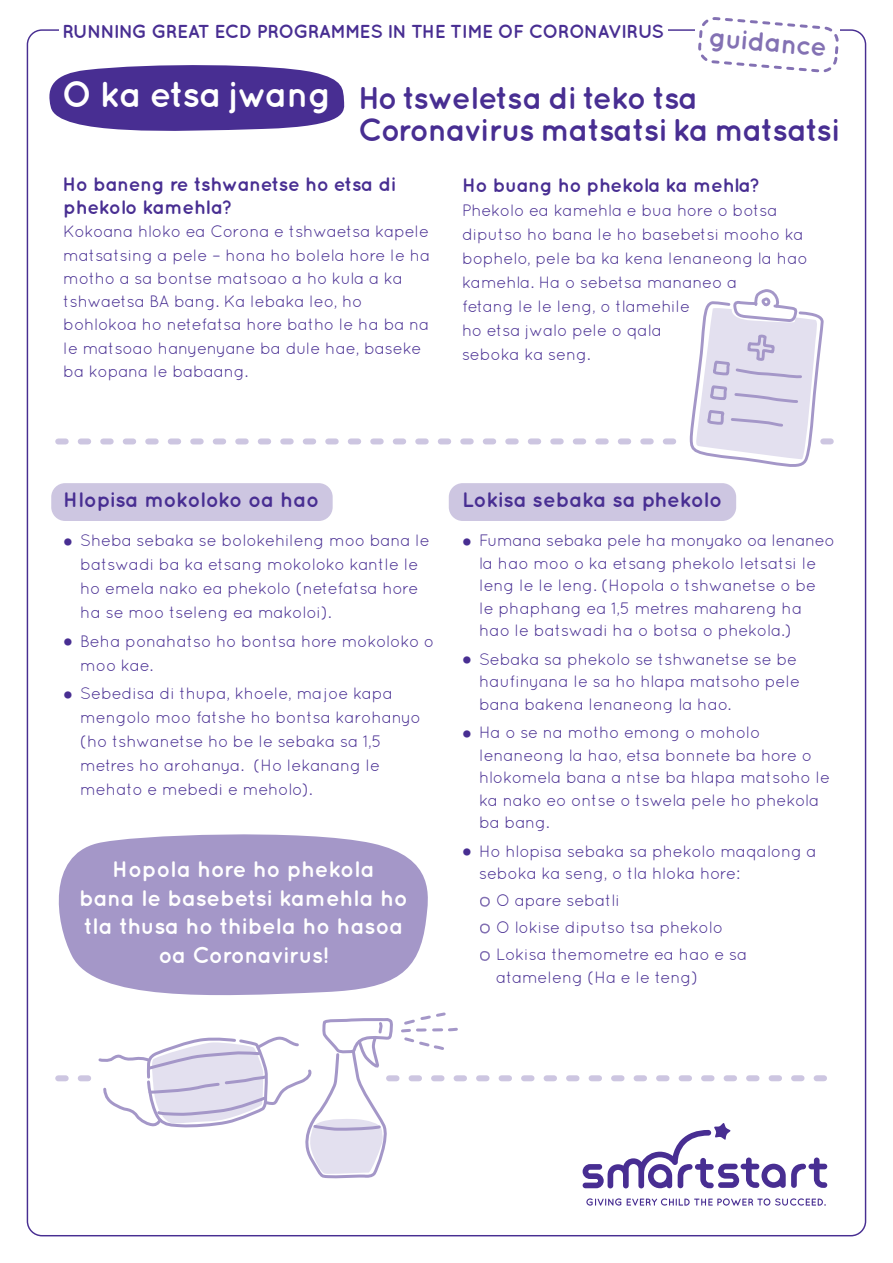
<style>
.page{position:relative;width:893px;height:1263px;background:#fff}
.page>*{position:absolute;margin:0;border:0;box-sizing:border-box;transform-origin:0 0}
.t1{font:700 36px "Quicksand";letter-spacing:-.035em;color:#fff}
.t2{font:700 31.5px/31.5px "Quicksand";letter-spacing:-.035em;color:#482e92}
.t3{font:700 27px "Quicksand";color:#8371b3}
.t4{font:700 22.5px/28.5px "Quicksand";letter-spacing:-.01em;color:#fff;text-align:center}
.t5{font:700 21px "Quicksand";letter-spacing:-.01em;color:#482e92}
.t6{font:700 19.5px/23.2px "Quicksand";letter-spacing:-.02em;color:#482e92}
.t7{font:700 18.75px "Quicksand";letter-spacing:-.045em;color:#482e92}
.t8{font:16.5px/24px "Quicksand";letter-spacing:-.01em;color:#482e92}
.s1{font-family:"Myriad Pro";font-size:34.5px}
</style>
<div class="page">
<svg style="left:58px;top:834px;width:370px;height:162px;background:#afa3ce"></svg>
<svg style="left:586px;top:1198px;width:35px;height:7px"></svg>
<svg style="left:627px;top:1198px;width:199px;height:8px"></svg>
<svg style="left:698px;top:18px;width:141px;height:54px"></svg>
<div style="left:51px;top:483px;width:282px;height:38px;background:#cdc6e1;border-radius:14px"></div>
<div style="left:449px;top:483px;width:287px;height:38px;background:#cdc6e1;border-radius:14px"></div>
<svg style="left:480px;top:896px;width:10px;height:11px"></svg>
<svg style="left:480px;top:923px;width:10px;height:11px"></svg>
<svg style="left:480px;top:951px;width:10px;height:10px"></svg>
<svg style="left:58px;top:1012px;width:770px;height:176px"></svg>
<svg style="left:49px;top:65px;width:296px;height:66px;background:#5f489f"></svg>
<svg style="left:724px;top:459px;width:84px;height:62px"></svg>
<svg style="left:58px;top:289px;width:776px;height:170px"></svg>
<p class="t7" style="left:62px;top:20px;width:603px">RUNNING GREAT ECD PROGRAMMES IN THE TIME OF CORONAVIRUS</p>
<h3 class="t3" style="left:710px;top:21px;width:120px;rotate:5deg">guidance</h3>
<h1 class="t1" style="left:62px;top:73px;width:271px">O ka etsa jwang</h1>
<h2 class="t2" style="left:358px;top:81px;width:483px">Ho tsweletsa di teko tsa<br>Coronavirus matsatsi ka matsatsi</h2>
<p class="t6" style="left:63px;top:172px;width:335px">Ho baneng re tshwanetse ho etsa di phekolo kamehla?</p>
<p class="t8" style="left:63px;top:220px;width:369px;line-height:23.2px">Kokoana hloko ea Corona e tshwaetsa kapele matsatsing a pele – hona ho bolela hore le ha motho a sa bontse matsoao a ho kula a ka tshwaetsa BA bang. Ka lebaka leo, ho bohlokoa ho netefatsa hore batho le ha ba na le matsoao hanyenyane ba dule hae, baseke ba kopana le babaang.</p>
<p class="t6" style="left:462px;top:173px;width:300px">Ho buang ho phekola ka mehla?</p>
<p class="t8" style="left:462px;top:198px;width:347px">Phekolo ea kamehla e bua hore o botsa diputso ho bana le ho basebetsi mooho ka bophelo, pele ba ka kena lenaneong la hao kamehla. Ha o sebetsa mananeo a<br>fetang le le leng, o tlamehile<br>ho etsa jwalo pele o qala<br>seboka ka seng.</p>
<p class="t5" style="left:63px;top:487px;width:258px">Hlopisa mokoloko oa hao</p>
<p class="t8" style="left:80px;top:528px;width:351px;text-indent:-17px"><span class="s1">•</span> Sheba sebaka se bolokehileng moo bana le batswadi ba ka etsang mokoloko kantle le ho emela nako ea phekolo (netefatsa hore ha se moo tseleng ea makoloi).</p>
<p class="t8" style="left:80px;top:629px;width:355px;text-indent:-17px"><span class="s1">•</span> Beha ponahatso ho bontsa hore mokoloko o moo kae.</p>
<p class="t8" style="left:80px;top:681px;width:342px;text-indent:-17px"><span class="s1">•</span> Sebedisa di thupa, khoele, majoe kapa mengolo moo fatshe ho bontsa karohanyo (ho tshwanetse ho be le sebaka sa 1,5 metres ho arohanya. (Ho lekanang le mehato e mebedi e meholo).</p>
<h3 class="t4" style="left:79px;top:854px;width:330px">Hopola hore ho phekola<br>bana le basebetsi kamehla ho tla thusa ho thibela ho hasoa oa Coronavirus!</h3>
<p class="t5" style="left:462px;top:487px;width:262px">Lokisa sebaka sa phekolo</p>
<p class="t8" style="left:479px;top:529px;width:357px;line-height:22.5px;text-indent:-17px"><span class="s1">•</span> Fumana sebaka pele ha monyako oa lenaneo la hao moo o ka etsang phekolo letsatsi le leng le le leng. (Hopola o tshwanetse o be le phaphang ea 1,5 metres mahareng ha hao le batswadi ha o botsa o phekola.)</p>
<p class="t8" style="left:479px;top:648px;width:323px;line-height:22.5px;text-indent:-17px"><span class="s1">•</span> Sebaka sa phekolo se tshwanetse se be haufinyana le sa ho hlapa matsoho pele bana bakena lenaneong la hao.</p>
<p class="t8" style="left:479px;top:721px;width:353px;line-height:22.5px;text-indent:-17px"><span class="s1">•</span> Ha o se na motho emong o moholo lenaneong la hao, etsa bonnete ba hore o hlokomela bana a ntse ba hlapa matsoho le ka nako eo ontse o tswela pele ho phekola ba bang.</p>
<p class="t8" style="left:479px;top:840px;width:339px;line-height:22.5px;text-indent:-17px"><span class="s1">•</span> Ho hlopisa sebaka sa phekolo maqalong a seboka ka seng, o tla hloka hore:</p>
<p class="t8" style="left:496px;top:887px;width:253px;line-height:27px">O apare sebatli<br>O lokise diputso tsa phekolo<br>Lokisa themometre ea hao e sa</p>
<p class="t8" style="left:496px;top:965px;width:204px">atameleng (Ha e le teng)</p>
</div>
